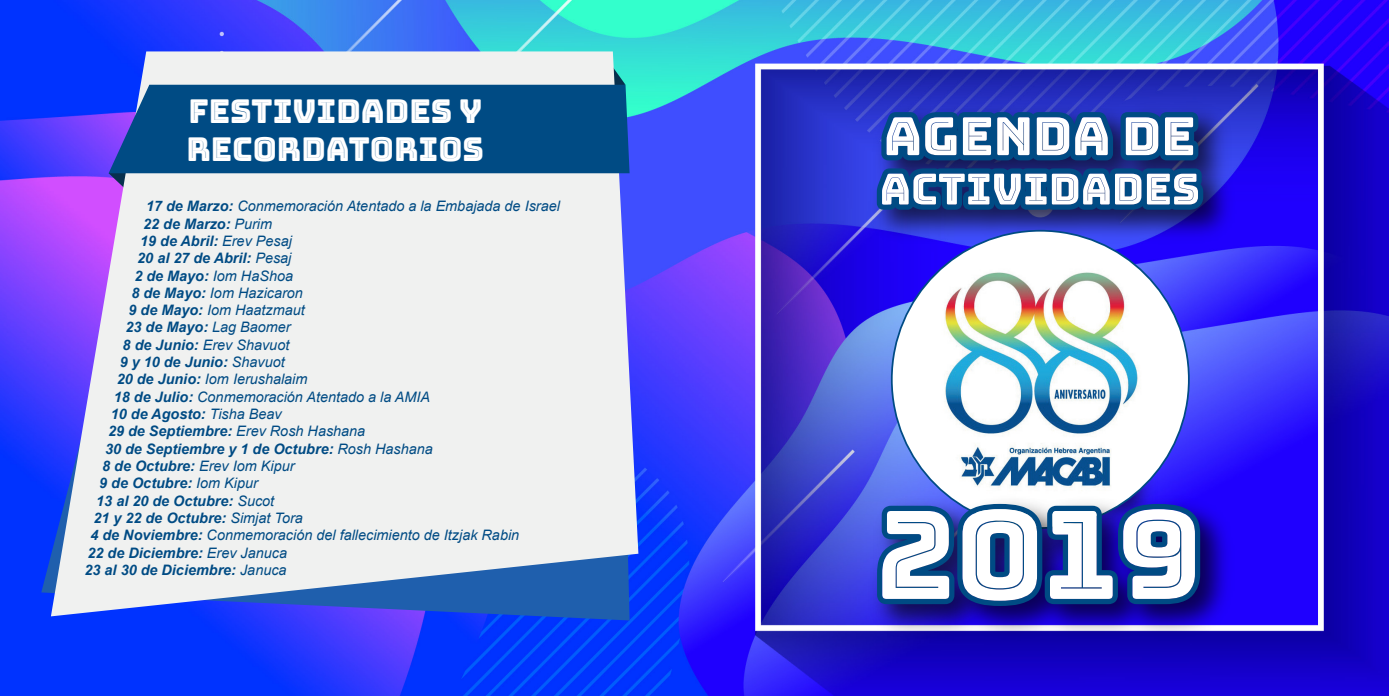
<style>
.page{position:relative;width:1389px;height:696px;background:#fff}
.page>*{position:absolute;margin:0;border:0;box-sizing:border-box;transform-origin:0 0}
.t1{font:32.9px/37.8px "Bungee Inline";color:#fff}
.t2{font:italic 700 14.35px "Arial";color:#004b84}
.t3{font:italic 14.35px "Arial";color:#004b84}
.s1{font-weight:700}
.s2{font-weight:400}
</style>
<div class="page">
<img style="left:0;top:0;width:1389px;height:696px">
<svg style="left:41px;top:51px;width:589px;height:569px;background:#383bfa"></svg>
<svg style="left:51px;top:51px;width:587px;height:565px;fill:#f0f1f0"></svg>
<div style="left:109px;top:85px;width:521px;height:88px;background:#004b84"></div>
<img style="left:862px;top:97px;width:380px;height:152px">
<svg style="left:881px;top:112px;width:232px;height:48px"></svg>
<svg style="left:1121px;top:112px;width:77px;height:48px"></svg>
<svg style="left:877px;top:168px;width:326px;height:42px"></svg>
<img style="left:892px;top:231px;width:297px;height:297px;border-radius:148px">
<img style="left:862px;top:488px;width:378px;height:158px">
<img style="left:870px;top:282px;width:330px;height:324px">
<h1 class="t1" style="left:187px;top:93px;width:299px">FESTIVIDADES Y<br>RECORDATORIOS</h1>
<p class="t3" style="left:146px;top:197px;width:415px"><span class="s1">17 de Marzo:</span> Conmemoración Atentado a la Embajada de Israel</p>
<p class="t2" style="left:143px;top:214px;width:131px">22 de Marzo: <span class="s2">Purim</span></p>
<p class="t2" style="left:140px;top:231px;width:153px">19 de Abril: <span class="s2">Erev Pesaj</span></p>
<p class="t2" style="left:137px;top:248px;width:156px">20 al 27 de Abril: <span class="s2">Pesaj</span></p>
<p class="t3" style="left:134px;top:266px;width:160px"><span class="s1">2 de Mayo:</span> Iom HaShoa</p>
<p class="t3" style="left:131px;top:283px;width:173px"><span class="s1">8 de Mayo:</span> Iom Hazicaron</p>
<p class="t3" style="left:129px;top:301px;width:178px"><span class="s1">9 de Mayo:</span> Iom Haatzmaut</p>
<p class="t2" style="left:126px;top:318px;width:167px">23 de Mayo: <span class="s2">Lag Baomer</span></p>
<p class="t3" style="left:123px;top:335px;width:168px"><span class="s1">8 de Junio:</span> Erev Shavuot</p>
<p class="t2" style="left:120px;top:352px;width:167px">9 y 10 de Junio: <span class="s2">Shavuot</span></p>
<p class="t3" style="left:117px;top:370px;width:192px"><span class="s1">20 de Junio:</span> Iom Ierushalaim</p>
<p class="t3" style="left:114px;top:387px;width:318px"><span class="s1">18 de Julio:</span> Conmemoración Atentado a la AMIA</p>
<p class="t2" style="left:111px;top:404px;width:172px">10 de Agosto: <span class="s2">Tisha Beav</span></p>
<p class="t2" style="left:108px;top:421px;width:259px">29 de Septiembre: <span class="s2">Erev Rosh Hashana</span></p>
<p class="t2" style="left:105px;top:439px;width:329px">30 de Septiembre y 1 de Octubre: <span class="s2">Rosh Hashana</span></p>
<p class="t3" style="left:102px;top:456px;width:194px"><span class="s1">8 de Octubre:</span> Erev Iom Kipur</p>
<p class="t2" style="left:99px;top:473px;width:160px">9 de Octubre: <span class="s2">Iom Kipur</span></p>
<p class="t2" style="left:96px;top:491px;width:179px">13 al 20 de Octubre: <span class="s2">Sucot</span></p>
<p class="t2" style="left:93px;top:508px;width:211px">21 y 22 de Octubre: <span class="s2">Simjat Tora</span></p>
<p class="t3" style="left:90px;top:526px;width:430px"><span class="s1">4 de Noviembre:</span> Conmemoración del fallecimiento de Itzjak Rabin</p>
<p class="t2" style="left:88px;top:543px;width:201px">22 de Diciembre: <span class="s2">Erev Januca</span></p>
<p class="t2" style="left:85px;top:560px;width:204px">23 al 30 de Diciembre: <span class="s2">Januca</span></p>
</div>
